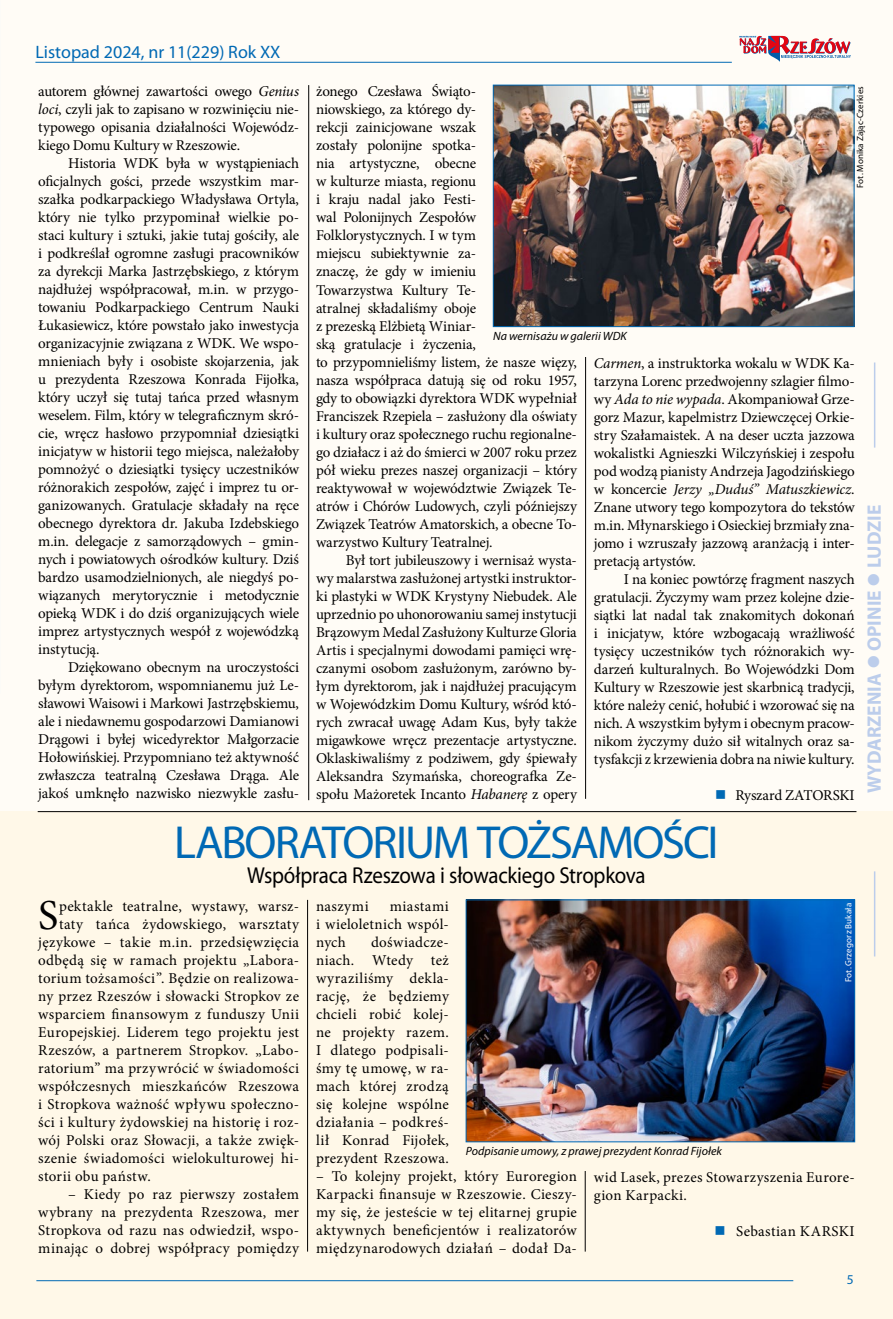
<style>
.page{position:relative;width:893px;height:1319px;background:#fff}
.page>*{position:absolute;margin:0;border:0;box-sizing:border-box;transform-origin:0 0}
.t1{font:46.5px "Myriad Pro";letter-spacing:-.045em;color:#0069b4}
.t2{font:42.75px "Minion Pro";color:#000}
.t3{font:23.1px "Myriad Pro";letter-spacing:-.01em;color:#000;scale:.91 1}
.t4{font:700 19.5px "Myriad Pro";color:#bccdeb}
.t5{font:18px "Myriad Pro";color:#0069b4}
.t6{font:15px/18px "Minion Pro";letter-spacing:.005em;color:#000;text-align:justify}
.t7{font:15px/18px "Minion Pro";letter-spacing:-.015em;color:#000}
.t8{font:15px/18px "Minion Pro";letter-spacing:.025em;color:#000}
.t9{font:15px "Minion Pro";letter-spacing:.03em;color:#000}
.t10{font:13.5px "Myriad Pro";color:#0069b4}
.t11{font:italic 12px "Myriad Pro";color:#000}
.t12{font:9px "Myriad Pro";letter-spacing:.01em;color:#000}
.t13{font:9px "Myriad Pro";letter-spacing:.015em;color:#fff}
.s1{font-style:italic}
.s2{color:#0069b4}
</style>
<div class="page">
<div style="left:0;top:0;width:893px;height:825px;background:#fffcf6"></div>
<div style="left:0;top:811px;width:893px;height:507px;background:#fff8e8"></div>
<hr style="left:308px;top:85px;width:1px;height:715px;background:#000">
<hr style="left:585px;top:357px;width:1px;height:441px;background:#000">
<hr style="left:307px;top:899px;width:1px;height:352px;background:#000">
<hr style="left:585px;top:1170px;width:1px;height:81px;background:#000">
<hr style="left:35px;top:62px;width:697px;height:1px;background:#0069b4">
<hr style="left:36px;top:1279px;width:757px;height:1px;background:#0069b4">
<svg style="left:739px;top:36px;width:112px;height:26px"></svg>
<hr style="left:874px;top:362px;width:1px;height:85px;background:#bccdeb">
<hr style="left:874px;top:871px;width:1px;height:85px;background:#bccdeb">
<hr style="left:38px;top:811px;width:818px;height:1px;background:#000">
<img style="left:495px;top:87px;width:357px;height:238px">
<div style="left:493px;top:85px;width:361px;height:242px;border:1px solid #0069b4"></div>
<img style="left:468px;top:901px;width:385px;height:238px">
<div style="left:466px;top:899px;width:389px;height:242px;border:1px solid #0069b4"></div>
<p class="t5" style="left:35px;top:41px;width:247px">Listopad 2024, nr 11(229) Rok XX</p>
<p class="t6" style="left:38px;top:82px;width:262px">autorem głównej zawartości owego <span class="s1">Genius loci</span>, czyli jak to zapisano w rozwinięciu nie&shy;typowego opisania działalności Wojewódz&shy;kiego Domu Kultury w Rzeszowie.</p>
<p class="t6" style="left:38px;top:154px;width:262px;text-indent:30px">Historia WDK była w wystąpieniach oficjalnych gości, przede wszystkim mar&shy;szałka podkarpackiego Władysława Ortyla, który nie tylko przypominał wielkie po&shy;staci kultury i sztuki, jakie tutaj gościły, ale i podkreślał ogromne zasługi pracowników za dyrekcji Marka Jastrzębskiego, z którym najdłużej współpracował, m.in. w przygo&shy;towaniu Podkarpackiego Centrum Nauki Łukasiewicz, które powstało jako inwestycja organizacyjnie związana z WDK. We wspo&shy;mnieniach były i osobiste skojarzenia, jak u prezydenta Rzeszowa Konrada Fijołka, który uczył się tutaj tańca przed własnym weselem. Film, który w telegraficznym skró&shy;cie, wręcz hasłowo przypomniał dziesiątki inicjatyw w historii tego miejsca, należałoby pomnożyć o dziesiątki tysięcy uczestników różnorakich zespołów, zajęć i imprez tu or&shy;ganizowanych. Gratulacje składały na ręce obecnego dyrektora dr. Jakuba Izdebskiego m.in. delegacje z samorządowych – gmin&shy;nych i powiatowych ośrodków kultury. Dziś bardzo usamodzielnionych, ale niegdyś po&shy;wiązanych merytorycznie i metodycznie opieką WDK i do dziś organizujących wiele imprez artystycznych wespół z wojewódzką instytucją.</p>
<p class="t6" style="left:38px;top:658px;width:262px;text-indent:30px">Dziękowano obecnym na uroczystości byłym dyrektorom, wspomnianemu już Le&shy;sławowi Waisowi i Markowi Jastrzębskiemu, ale i niedawnemu gospodarzowi Damianowi Drągowi i byłej wicedyrektor Małgorzacie Hołowińskiej. Przypomniano też aktywność zwłaszcza teatralną Czesława Drąga. Ale jakoś umknęło nazwisko niezwykle zasłu-</p>
<p class="t7" style="left:316px;top:83px;width:262px">żonego Czesława Świąto-<br>niowskiego, za którego dy-<br>rekcji zainicjowane wszak<br>zostały polonijne spotka-<br>nia artystyczne, obecne<br>w kulturze miasta, regionu<br>i kraju nadal jako Festi-<br>wal Polonijnych Zespołów<br>Folklorystycznych. I w tym<br>miejscu subiektywnie za-<br>znaczę, że gdy w imieniu<br>Towarzystwa Kultury Te-<br>atralnej składaliśmy oboje<br>z prezeską Elżbietą Winiar-<br>ską gratulacje i życzenia,<br>to przypomnieliśmy listem, że nasze więzy, nasza współpraca datują się od roku 1957, gdy to obowiązki dyrektora WDK wypełniał<br>Franciszek Rzepiela – zasłużony dla oświaty i kultury oraz społecznego ruchu regionalne&shy;go działacz i aż do śmierci w 2007 roku przez pół wieku prezes naszej organizacji – który reaktywował w województwie Związek Te&shy;atrów i Chórów Ludowych, czyli późniejszy<br>Związek Teatrów Amatorskich, a obecne To&shy;warzystwo Kultury Teatralnej.</p>
<p class="t6" style="left:316px;top:551px;width:262px;text-indent:30px">Był tort jubileuszowy i wernisaż wysta&shy;wy malarstwa zasłużonej artystki instruktor&shy;ki plastyki w WDK Krystyny Niebudek. Ale uprzednio po uhonorowaniu samej instytucji Brązowym Medal Zasłużony Kulturze Gloria Artis i specjalnymi dowodami pamięci wrę&shy;czanymi osobom zasłużonym, zarówno by&shy;łym dyrektorom, jak i najdłużej pracującym w Wojewódzkim Domu Kultury, wśród któ&shy;rych zwracał uwagę Adam Kus, były także migawkowe wręcz prezentacje artystyczne.<br>Oklaskiwaliśmy z podziwem, gdy śpiewały Aleksandra Szymańska, choreografka Ze&shy;społu Mażoretek Incanto <span class="s1">Habanerę</span> z opery</p>
<p class="t12" style="left:855px;top:188px;width:103px;rotate:-90deg">Fot. Monika Zając-Czerkies</p>
<p class="t11" style="left:493px;top:328px;width:135px">Na wernisażu w galerii WDK</p>
<p class="t6" style="left:594px;top:354px;width:262px"><span class="s1">Carmen</span>, a instruktorka wokalu w WDK Ka&shy;tarzyna Lorenc przedwojenny szlagier filmo&shy;wy <span class="s1">Ada to nie wypada</span>. Akompaniował Grze&shy;gorz Mazur, kapelmistrz Dziewczęcej Orkie&shy;stry Szałamaistek. A na deser uczta jazzowa wokalistki Agnieszki Wilczyńskiej i zespołu pod wodzą pianisty Andrzeja Jagodzińskiego w koncercie <span class="s1">Jerzy „Duduś” Matuszkiewicz</span>.<br>Znane utwory tego kompozytora do tekstów m.in. Młynarskiego i Osieckiej brzmiały zna&shy;jomo i wzruszały jazzową aranżacją i inter&shy;pretacją artystów.</p>
<p class="t6" style="left:594px;top:570px;width:262px;text-indent:30px">I na koniec powtórzę fragment naszych gratulacji. Życzymy wam przez kolejne dzie&shy;siątki lat nadal tak znakomitych dokonań i inicjatyw, które wzbogacają wrażliwość tysięcy uczestników tych różnorakich wy&shy;darzeń kulturalnych. Bo Wojewódzki Dom Kultury w Rzeszowie jest skarbnicą tradycji, które należy cenić, hołubić i wzorować się na nich. A wszystkim byłym i obecnym pracow&shy;nikom życzymy dużo sił witalnych oraz sa&shy;tysfakcji z krzewienia dobra na niwie kultury.</p>
<p class="t7" style="left:715px;top:786px;width:141px"><span class="s2">■</span> Ryszard ZATORSKI</p>
<h3 class="t4" style="left:862px;top:793px;width:290px;rotate:-90deg">WYDARZENIA ● OPINIE ● LUDZIE</h3>
<h1 class="t1" style="left:174px;top:813px;width:546px">LABORATORIUM TOŻSAMOŚCI</h1>
<h3 class="t3" style="left:247px;top:861px;width:439px">Współpraca Rzeszowa i słowackiego Stropkova</h3>
<p class="t9" style="left:316px;top:895px;width:54px">naszymi</p>
<h2 class="t2" style="left:38px;top:886px;width:22px">S</h2>
<p class="t8" style="left:59px;top:896px;width:241px">pektakle teatralne, wystawy, warsz-</p>
<p class="t6" style="left:316px;top:896px;width:134px;text-indent:74px">miastami i wieloletnich wspól&shy;nych</p>
<p class="t13" style="left:843px;top:981px;width:80px;rotate:-90deg">Fot. Grzegorz Bukała</p>
<p class="t8" style="left:59px;top:914px;width:241px">taty tańca żydowskiego, warsztaty</p>
<p class="t8" style="left:38px;top:932px;width:262px">językowe – takie m.in. przedsięwzięcia</p>
<p class="t6" style="left:38px;top:950px;width:262px">odbędą się w ramach projektu „Labora-</p>
<p class="t8" style="left:38px;top:968px;width:262px">torium tożsamości”. Będzie on realizowa-</p>
<p class="t6" style="left:38px;top:986px;width:262px">ny przez Rzeszów i słowacki Stropkov ze</p>
<p class="t8" style="left:38px;top:1004px;width:262px">wsparciem finansowym z funduszy Unii</p>
<p class="t6" style="left:38px;top:1022px;width:262px">Europejskiej. Liderem tego projektu jest</p>
<p class="t6" style="left:38px;top:1040px;width:262px">Rzeszów, a partnerem Stropkov. „Labo-</p>
<p class="t6" style="left:38px;top:1058px;width:262px">ratorium” ma przywrócić w świadomości</p>
<p class="t8" style="left:38px;top:1076px;width:262px">współczesnych mieszkańców Rzeszowa</p>
<p class="t8" style="left:38px;top:1094px;width:262px">i Stropkova ważność wpływu społeczno-</p>
<p class="t6" style="left:38px;top:1112px;width:262px">ści i kultury żydowskiej na historię i roz-</p>
<p class="t8" style="left:38px;top:1130px;width:262px">wój Polski oraz Słowacji, a także zwięk-</p>
<p class="t6" style="left:38px;top:1148px;width:262px">szenie świadomości wielokulturowej hi-</p>
<p class="t6" style="left:38px;top:1166px;width:114px">storii obu państw.</p>
<p class="t6" style="left:38px;top:1184px;width:262px;text-indent:30px">– Kiedy po raz pierwszy zostałem wybrany na prezydenta Rzeszowa, mer Stropkova od razu nas odwiedził, wspo&shy;minając o dobrej współpracy pomiędzy</p>
<p class="t6" style="left:316px;top:932px;width:134px;text-indent:55px">doświadcze&shy;niach. Wtedy też wyraziliśmy dekla&shy;rację, że będziemy chcieli robić kolej&shy;ne projekty razem.<br>I dlatego podpisali&shy;śmy tę umowę, w ra&shy;mach której zrodzą się kolejne wspólne działania – podkreś&shy;lił Konrad Fijołek, prezydent Rzeszowa.</p>
<p class="t6" style="left:316px;top:1166px;width:262px">– To kolejny projekt, który Euroregion Karpacki finansuje w Rzeszowie. Cieszy&shy;my się, że jesteście w tej elitarnej grupie aktywnych beneficjentów i realizatorów międzynarodowych działań – dodał Da-</p>
<p class="t11" style="left:466px;top:1142px;width:258px">Podpisanie umowy, z prawej prezydent Konrad Fijołek</p>
<p class="t8" style="left:594px;top:1167px;width:262px">wid Lasek, prezes Stowarzyszenia Eurore&shy;gion Karpacki.</p>
<p class="t9" style="left:714px;top:1220px;width:142px"><span class="s2">■</span> Sebastian KARSKI</p>
<p class="t10" style="left:847px;top:1271px;width:8px">5</p>
</div>
